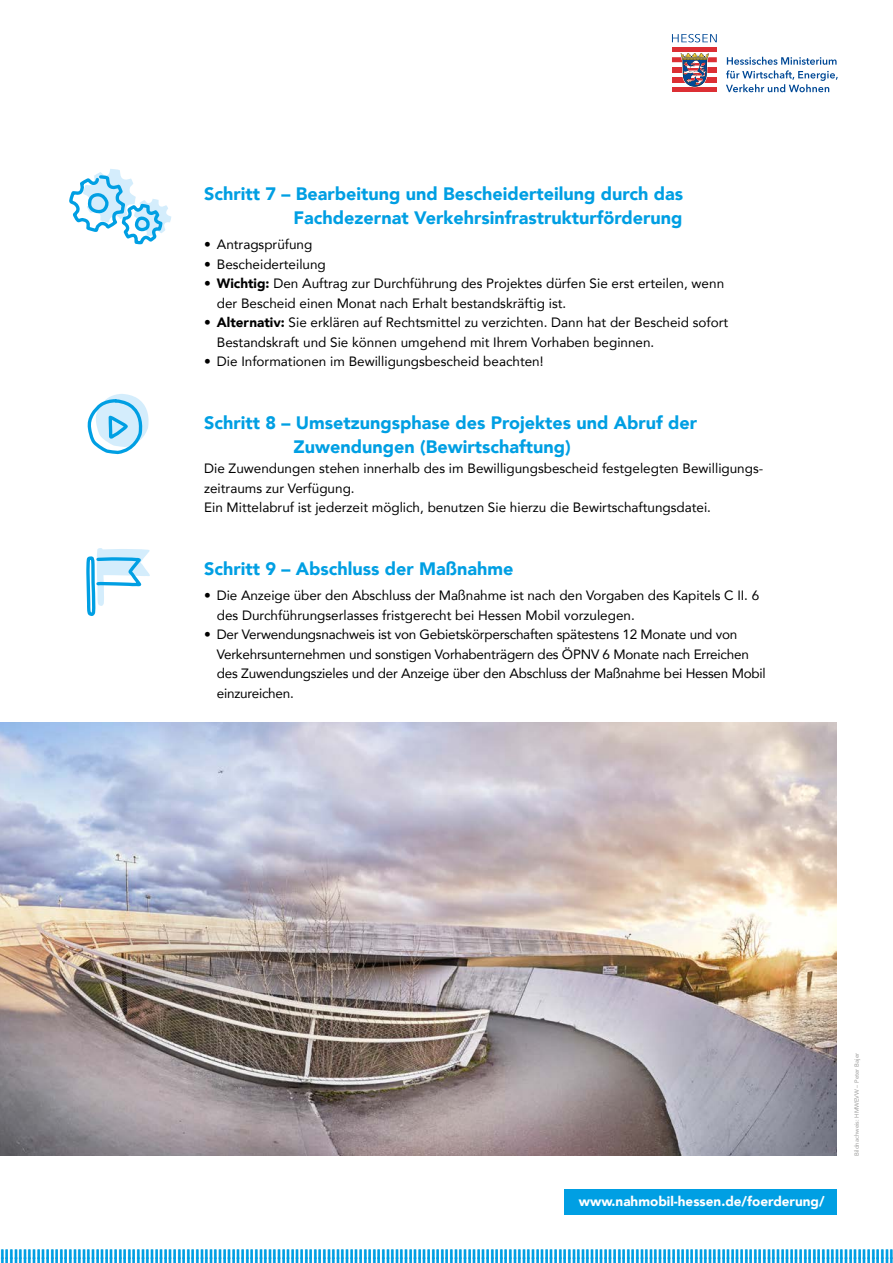
<style>
.page{position:relative;width:893px;height:1263px;background:#fff}
.page>*{position:absolute;margin:0;border:0;box-sizing:border-box;transform-origin:0 0}
.H2_-_Kapitelheadline{font:900 18px/24px "Avenir";color:#009fe3;text-align:right}
.P_-_Fließtext{font:13.5px/19.5px "Avenir";color:#000}
.t1{font:900 13.5px "Avenir";letter-spacing:.04em;color:#009fe3}
.t2{font:900 13.5px "Avenir";color:#fff}
.t3{font:6px "Avenir";color:#9d9d9c}
.s1{font-weight:900}
</style>
<div class="page">
<div style="left:672px;top:47px;width:45px;height:5px;background:#dc2f34"></div>
<div style="left:672px;top:57px;width:45px;height:5px;background:#dc2f34"></div>
<div style="left:672px;top:67px;width:45px;height:5px;background:#dc2f34"></div>
<div style="left:672px;top:77px;width:45px;height:5px;background:#dc2f34"></div>
<div style="left:672px;top:87px;width:45px;height:5px;background:#dc2f34"></div>
<svg style="left:680px;top:53px;width:29px;height:34px"></svg>
<svg style="left:672px;top:34px;width:45px;height:8px"></svg>
<svg style="left:726px;top:57px;width:112px;height:35px"></svg>
<svg style="left:86px;top:548px;width:64px;height:68px"></svg>
<svg style="left:69px;top:169px;width:102px;height:76px"></svg>
<svg style="left:87px;top:394px;width:62px;height:61px"></svg>
<div style="left:564px;top:1189px;width:272px;height:25px;background:#009fe3"></div>
<img style="left:0;top:722px;width:836px;height:434px">
<h2 class="H2_-_Kapitelheadline" style="left:204px;top:181px;width:481px">Schritt 7 – Bearbeitung und Bescheiderteilung durch das<br>Fachdezernat Verkehrsinfrastrukturförderung</h2>
<p class="P_-_Fließtext" style="left:204px;top:234px;width:110px">• Antragsprüfung</p>
<p class="P_-_Fließtext" style="left:204px;top:254px;width:123px">• Bescheiderteilung</p>
<p class="P_-_Fließtext" style="left:217px;top:273px;width:509px;text-indent:-13px">• <span class="s1">Wichtig:</span> Den Auftrag zur Durchführung des Projektes dürfen Sie erst erteilen, wenn der Bescheid einen Monat nach Erhalt bestandskräftig ist.</p>
<p class="P_-_Fließtext" style="left:217px;top:312px;width:513px;text-indent:-13px">• <span class="s1">Alternativ:</span> Sie erklären auf Rechtsmittel zu verzichten. Dann hat der Bescheid sofort<br>Bestandskraft und Sie können umgehend mit Ihrem Vorhaben beginnen.</p>
<p class="P_-_Fließtext" style="left:204px;top:351px;width:341px">• Die Informationen im Bewilligungsbescheid beachten!</p>
<h2 class="H2_-_Kapitelheadline" style="left:293px;top:410px;width:405px;text-align:left;text-indent:-89px">Schritt 8 – Umsetzungsphase des Projektes und Abruf der<br>Zuwendungen (Bewirtschaftung)</h2>
<p class="P_-_Fließtext" style="left:204px;top:458px;width:561px">Die Zuwendungen stehen innerhalb des im Bewilligungsbescheid festgelegten Bewilligungs&shy;zeitraums zur Verfügung.<br>Ein Mittelabruf ist jederzeit möglich, benutzen Sie hierzu die Bewirtschaftungsdatei.</p>
<h2 class="H2_-_Kapitelheadline" style="left:204px;top:557px;width:311px">Schritt 9 – Abschluss der Maßnahme</h2>
<p class="P_-_Fließtext" style="left:217px;top:585px;width:544px;text-indent:-13px">• Die Anzeige über den Abschluss der Maßnahme ist nach den Vorgaben des Kapitels C II. 6 des Durchführungserlasses fristgerecht bei Hessen Mobil vorzulegen.</p>
<p class="P_-_Fließtext" style="left:217px;top:624px;width:550px;text-indent:-13px">• Der Verwendungsnachweis ist von Gebietskörperschaften spätestens 12 Monate und von Verkehrsunternehmen und sonstigen Vorhabenträgern des ÖPNV 6 Monate nach Erreichen des Zuwendungszieles und der Anzeige über den Abschluss der Maßnahme bei Hessen Mobil einzureichen.</p>
<p class="t2" style="left:579px;top:1190px;width:247px">www.nahmobil-hessen.de/foerderung/</p>
<p class="t3" style="left:852px;top:1156px;width:104px;rotate:-90deg">Bildnachweis: HMWEVW – Peter Bajer</p>
<p class="t1" style="left:0;top:1243px;width:895px">IIIIIIIIIIIIIIIIIIIIIIIIIIIIIIIIIIIIIIIIIIIIIIIIIIIIIIIIIIIIIIIIIIIIIIIIIIIIIIIIIIIIIIIIIIIIIIIIIIIIIIIIIIIIIIIIIIIIIIIIIIIIIIIIIIIIIIIIIIIIIIIIIIIIIIIIIIIIIIIIIIIIIIIIIIIIIIIIIIIIIIIIIIIIIIIIIIIII</p>
</div>
